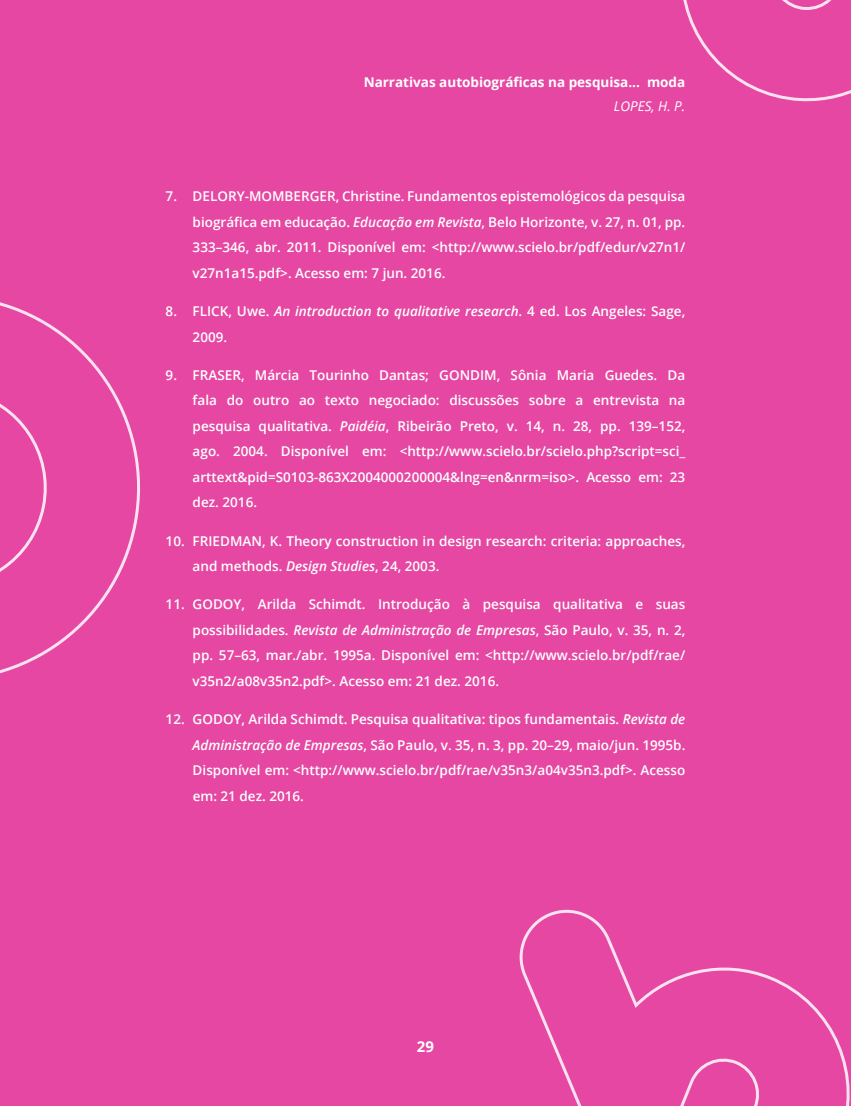
<style>
.page{position:relative;width:851px;height:1106px;background:#fff}
.page>*{position:absolute;margin:0;border:0;box-sizing:border-box;transform-origin:0 0}
.t1{font:700 15px "Open Sans";color:#fff}
.t2{font:600 13.5px/25.5px "Open Sans";color:#fff;text-align:justify}
.t3{font:700 13.5px "Open Sans";color:#fff}
.t4{font:italic 13.5px "Open Sans";color:#fff}
.s1{font-style:italic}
</style>
<div class="page">
<div style="left:1px;top:0;width:849px;height:1106px;background:#e547a2"></div>
<svg style="left:0;top:292px;width:140px;height:403px"></svg>
<svg style="left:683px;top:0;width:167px;height:102px"></svg>
<svg style="left:519px;top:909px;width:331px;height:197px"></svg>
<p class="t3" style="left:363px;top:72px;width:323px">Narrativas autobiográficas na pesquisa... moda</p>
<p class="t4" style="left:614px;top:97px;width:73px">LOPES, H. P.</p>
<p class="t2" style="left:193px;top:183px;width:494px;text-indent:-27px">7. DELORY-MOMBERGER, Christine. Fundamentos epistemológicos da pesquisa biográfica em educação. <span class="s1">Educação em Revista</span>, Belo Horizonte, v. 27, n. 01, pp.<br>333–346, abr. 2011. Disponível em: &lt;http://www.scielo.br/pdf/edur/v27n1/ v27n1a15.pdf&gt;. Acesso em: 7 jun. 2016.</p>
<p class="t2" style="left:193px;top:298px;width:494px;text-indent:-27px">8. FLICK, Uwe. <span class="s1">An introduction to qualitative research</span>. 4 ed. Los Angeles: Sage,<br>2009.</p>
<p class="t2" style="left:193px;top:362px;width:494px;text-indent:-27px">9. FRASER, Márcia Tourinho Dantas; GONDIM, Sônia Maria Guedes. Da fala do outro ao texto negociado: discussões sobre a entrevista na pesquisa qualitativa. <span class="s1">Paidéia</span>, Ribeirão Preto, v. 14, n. 28, pp. 139–152, ago. 2004. Disponível em: &lt;http://www.scielo.br/scielo.php?script=sci_ arttext&amp;pid=S0103-863X2004000200004&amp;lng=en&amp;nrm=iso&gt;. Acesso em: 23 dez. 2016.</p>
<p class="t2" style="left:193px;top:527px;width:494px;text-indent:-27px">10. FRIEDMAN, K. Theory construction in design research: criteria: approaches, and methods. <span class="s1">Design Studies</span>, 24, 2003.</p>
<p class="t2" style="left:193px;top:591px;width:494px;text-indent:-27px">11. GODOY, Arilda Schimdt. Introdução à pesquisa qualitativa e suas possibilidades. <span class="s1">Revista de Administração de Empresas</span>, São Paulo, v. 35, n. 2, pp. 57–63, mar./abr. 1995a. Disponível em: &lt;http://www.scielo.br/pdf/rae/ v35n2/a08v35n2.pdf&gt;. Acesso em: 21 dez. 2016.</p>
<p class="t2" style="left:193px;top:706px;width:494px;text-indent:-27px">12. GODOY, Arilda Schimdt. Pesquisa qualitativa: tipos fundamentais. <span class="s1">Revista de Administração de Empresas</span>, São Paulo, v. 35, n. 3, pp. 20–29, maio/jun. 1995b.<br>Disponível em: &lt;http://www.scielo.br/pdf/rae/v35n3/a04v35n3.pdf&gt;. Acesso em: 21 dez. 2016.</p>
<p class="t1" style="left:417px;top:1035px;width:19px">29</p>
</div>
